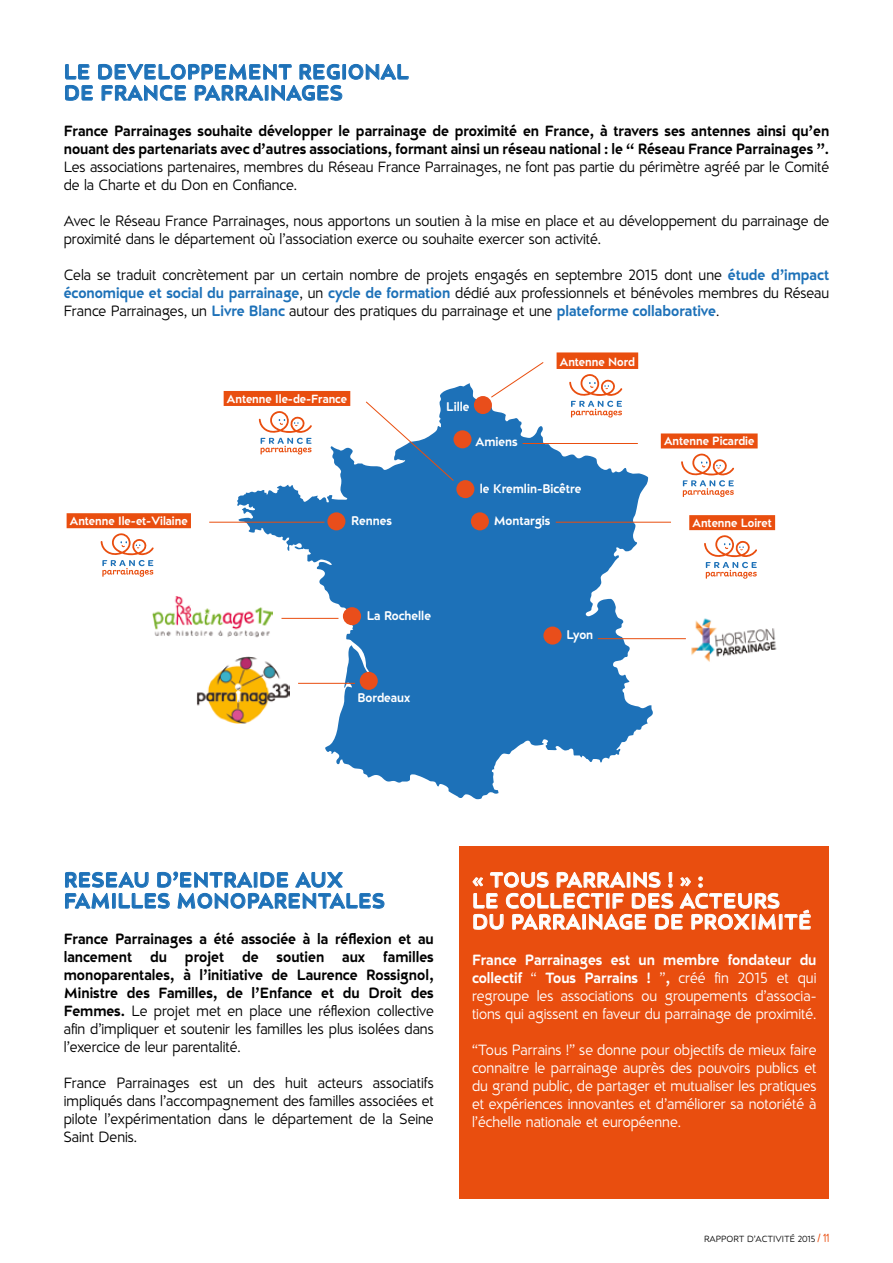
<style>
.page{position:relative;width:893px;height:1263px;background:#fff}
.page>*{position:absolute;margin:0;border:0;box-sizing:border-box;transform-origin:0 0}
.t1{font:700 21px/21px "D Hanna Soft";letter-spacing:.02em;color:#1d71b8}
.t2{font:700 21px/21px "D Hanna Soft";letter-spacing:.02em;color:#fff}
.t3{font:15px/18px "D Hanna Soft";color:#000}
.t4{font:700 15px/18px "D Hanna Soft";color:#000}
.t5{font:15px/18px "D Hanna Soft";color:#fff;text-align:justify}
.t6{font:700 12.6px "D Hanna Soft";color:#fff}
.t7{font:700 12px "D Hanna Soft";color:#fff}
.t8{font:9px "D Hanna Soft";color:#000}
.s1{font-weight:700;color:#1d71b8}
.s2{font-weight:400}
.s3{font-weight:700}
.s4{font-family:"Borden";font-size:12px;color:#e94e0f}
</style>
<div class="page">
<div style="left:342px;top:64px;width:4px;height:16px;border:1px solid #1d71b8"></div>
<svg style="left:348px;top:64px;width:61px;height:16px"></svg>
<svg style="left:65px;top:63px;width:277px;height:38px"></svg>
<svg style="left:65px;top:871px;width:320px;height:38px"></svg>
<div style="left:459px;top:846px;width:370px;height:353px;background:#e94e0f"></div>
<svg style="left:472px;top:872px;width:339px;height:58px"></svg>
<svg style="left:237px;top:388px;width:416px;height:411px;fill:#1d71b8"></svg>
<svg style="left:327px;top:512px;width:18px;height:18px"></svg>
<svg style="left:360px;top:672px;width:18px;height:18px"></svg>
<svg style="left:543px;top:626px;width:19px;height:18px"></svg>
<svg style="left:343px;top:607px;width:18px;height:18px"></svg>
<svg style="left:471px;top:512px;width:18px;height:18px"></svg>
<img style="left:152px;top:596px;width:120px;height:41px">
<img style="left:196px;top:657px;width:94px;height:66px">
<img style="left:691px;top:618px;width:86px;height:44px">
<div style="left:67px;top:513px;width:124px;height:15px;background:#e94e0f"></div>
<svg style="left:101px;top:533px;width:53px;height:44px"></svg>
<div style="left:224px;top:391px;width:126px;height:15px;background:#e94e0f"></div>
<svg style="left:259px;top:411px;width:53px;height:43px"></svg>
<div style="left:557px;top:352px;width:81px;height:17px;background:#e94e0f"></div>
<svg style="left:569px;top:374px;width:53px;height:43px"></svg>
<div style="left:661px;top:433px;width:97px;height:15px;background:#e94e0f"></div>
<svg style="left:681px;top:453px;width:53px;height:44px"></svg>
<div style="left:689px;top:515px;width:86px;height:15px;background:#e94e0f"></div>
<svg style="left:704px;top:535px;width:53px;height:44px"></svg>
<hr style="left:209px;top:522px;width:115px;height:1px;background:#e94e0f">
<hr style="left:281px;top:618px;width:57px;height:1px;background:#e94e0f">
<hr style="left:298px;top:683px;width:57px;height:1px;background:#e94e0f">
<hr style="left:598px;top:638px;width:88px;height:1px;background:#e94e0f">
<hr style="left:556px;top:522px;width:115px;height:1px;background:#e94e0f">
<hr style="left:523px;top:443px;width:115px;height:1px;background:#e94e0f">
<svg style="left:365px;top:362px;width:179px;height:136px"></svg>
<h1 class="t1" style="left:64px;top:61px;width:346px">LE DEVELOPPEMENT REGIONAL<br>DE FRANCE PARRAINAGES</h1>
<p class="t4" style="left:64px;top:122px;width:767px">France Parrainages souhaite développer le parrainage de proximité en France, à travers ses antennes ainsi qu’en nouant des partenariats avec d’autres associations, formant ainsi un réseau national : le “ Réseau France Parrainages ”.</p>
<p class="t3" style="left:64px;top:158px;width:767px">Les associations partenaires, membres du Réseau France Parrainages, ne font pas partie du périmètre agréé par le Comité de la Charte et du Don en Confiance.</p>
<p class="t3" style="left:64px;top:212px;width:767px">Avec le Réseau France Parrainages, nous apportons un soutien à la mise en place et au développement du parrainage de proximité dans le département où l’association exerce ou souhaite exercer son activité.</p>
<p class="t3" style="left:64px;top:266px;width:767px;text-align:justify">Cela se traduit concrètement par un certain nombre de projets engagés en septembre 2015 dont une <span class="s1">étude d’impact économique et social du parrainage</span>, un <span class="s1">cycle de formation</span> dédié aux professionnels et bénévoles membres du Réseau France Parrainages, un <span class="s1">Livre Blanc</span> autour des pratiques du parrainage et une <span class="s1">plateforme collaborative</span>.</p>
<p class="t7" style="left:70px;top:513px;width:119px">Antenne Ile-et-Vilaine</p>
<p class="t7" style="left:227px;top:391px;width:122px">Antenne Ile-de-France</p>
<p class="t6" style="left:351px;top:513px;width:42px">Rennes</p>
<p class="t6" style="left:446px;top:399px;width:25px">Lille</p>
<p class="t6" style="left:475px;top:433px;width:44px">Amiens</p>
<p class="t7" style="left:560px;top:354px;width:77px">Antenne Nord</p>
<p class="t6" style="left:480px;top:481px;width:103px">le Kremlin-Bicêtre</p>
<p class="t6" style="left:494px;top:512px;width:58px">Montargis</p>
<p class="t7" style="left:664px;top:434px;width:92px">Antenne Picardie</p>
<p class="t7" style="left:692px;top:515px;width:81px">Antenne Loiret</p>
<p class="t6" style="left:367px;top:607px;width:66px">La Rochelle</p>
<p class="t6" style="left:357px;top:690px;width:54px">Bordeaux</p>
<p class="t6" style="left:566px;top:626px;width:28px">Lyon</p>
<h1 class="t1" style="left:64px;top:869px;width:322px">RESEAU D’ENTRAIDE AUX<br>FAMILLES MONOPARENTALES</h1>
<p class="t4" style="left:64px;top:930px;width:371px;text-align:justify">France Parrainages a été associée à la réflexion et au lancement du projet de soutien aux familles monoparentales, à l’initiative de Laurence Rossignol, Ministre des Familles, de l’Enfance et du Droit des Femmes. <span class="s2">Le projet met en place une réflexion collective afin d’impliquer et soutenir les familles les plus isolées dans l’exercice de leur parentalité.</span></p>
<p class="t3" style="left:64px;top:1074px;width:371px;text-align:justify">France Parrainages est un des huit acteurs associatifs impliqués dans l’accompagnement des familles associées et pilote l’expérimentation dans le département de la Seine Saint Denis.</p>
<h1 class="t2" style="left:472px;top:869px;width:341px">« TOUS PARRAINS ! » :<br>LE COLLECTIF DES ACTEURS<br>DU PARRAINAGE DE PROXIMITÉ</h1>
<p class="t5" style="left:472px;top:951px;width:346px"><span class="s3">France Parrainages est un membre fondateur du collectif</span> “ <span class="s3">Tous Parrains !</span> ”<span class="s3">,</span> créé fin 2015 et qui regroupe les associations ou groupements d’associa&shy;tions qui agissent en faveur du parrainage de proximité.</p>
<p class="t5" style="left:472px;top:1041px;width:346px">“Tous Parrains !” se donne pour objectifs de mieux faire connaitre le parrainage auprès des pouvoirs publics et du grand public, de partager et mutualiser les pratiques et expériences innovantes et d’améliorer sa notoriété à l’échelle nationale et européenne.</p>
<p class="t8" style="left:704px;top:1233px;width:127px">RAPPORT D’ACTIVITÉ 2015 <span class="s4">/ 11</span></p>
</div>
